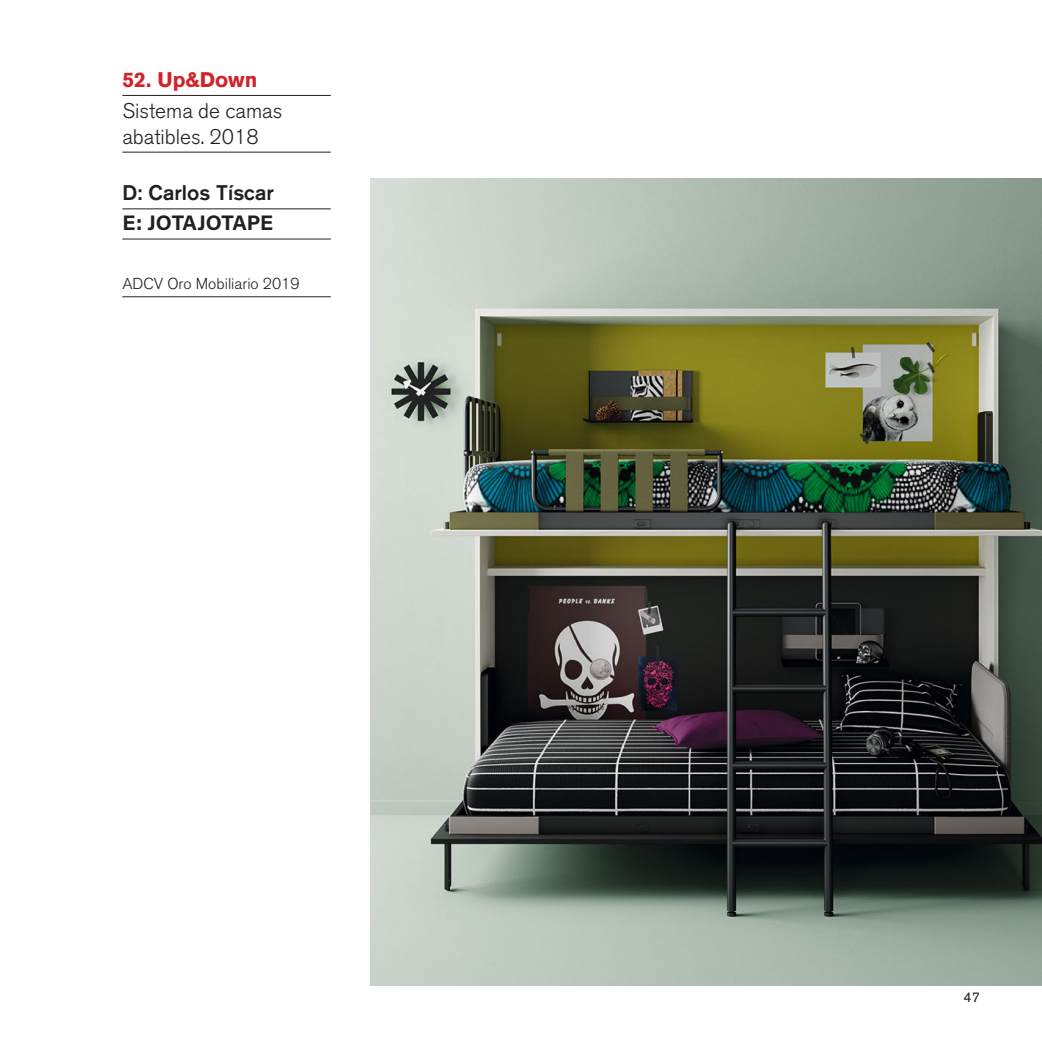
<style>
.page{position:relative;width:1042px;height:1042px;background:#fff}
.page>*{position:absolute;margin:0;border:0;box-sizing:border-box;transform-origin:0 0}
._02descripción{font:300 21px/25.2px "Akzidenz Grotesk BQ";color:#231f20}
._03diseñador-estudio{font:500 21px "Akzidenz Grotesk BQ";color:#231f20}
._04empresa-editora{font:21px "Acumin Variable Concept";letter-spacing:.03em;color:#231f20}
._1Producto{font:700 21px "Akzidenz Grotesk BQ";color:#d1232a}
._05premios{font:300 15.75px "Akzidenz Grotesk BQ";color:#231f20}
.t1{font:14px "Akzidenz Grotesk BQ";color:#231f20}
</style>
<div class="page">
<hr style="left:122px;top:95px;width:209px;height:1px;background:#231f20">
<hr style="left:122px;top:152px;width:209px;height:1px;background:#231f20">
<hr style="left:122px;top:208px;width:209px;height:1px;background:#231f20">
<hr style="left:122px;top:239px;width:209px;height:1px;background:#231f20">
<hr style="left:122px;top:296px;width:209px;height:1px;background:#231f20">
<img style="left:371px;top:179px;width:671px;height:807px">
<p class="_1Producto" style="left:122px;top:67px;width:137px">52. Up&amp;Down</p>
<p class="_02descripción" style="left:122px;top:99px;width:162px">Sistema de camas abatibles. 2018</p>
<p class="_03diseñador-estudio" style="left:122px;top:180px;width:153px">D: Carlos Tíscar</p>
<p class="_04empresa-editora" style="left:122px;top:209px;width:152px">E: JOTAJOTAPE</p>
<p class="_05premios" style="left:122px;top:275px;width:179px">ADCV Oro Mobiliario 2019</p>
<p class="t1" style="left:963px;top:989px;width:18px">47</p>
</div>
